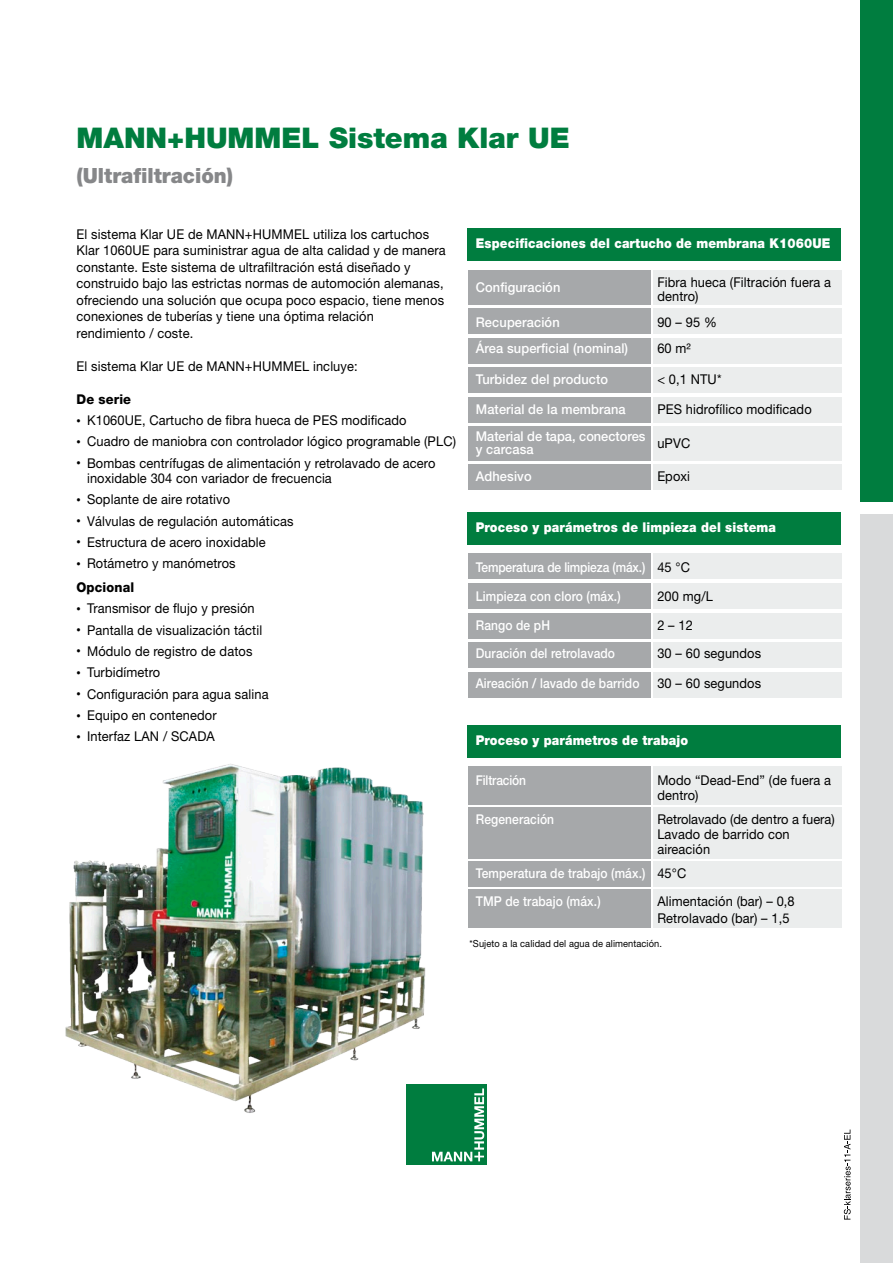
<style>
.page{position:relative;width:893px;height:1263px;background:#fff}
.page>*{position:absolute;margin:0;border:0;box-sizing:border-box;transform-origin:0 0}
.t1{font:900 28.5px "Helvetica Neue";color:#007d3f}
.t2{font:900 21px "Helvetica Neue";color:#868789;scale:.95 1}
.t3{font:13.5px/16.5px "Helvetica Neue";letter-spacing:.01em;color:#000;scale:.95 1}
.t4{font:500 13.5px/27.2px "Helvetica Neue";letter-spacing:.01em;color:#fff;scale:.95 1}
.t5{font:500 13.5px/28.7px "Helvetica Neue";letter-spacing:.01em;color:#fff;scale:.89 1}
.t6{font:900 13.5px "Helvetica Neue";letter-spacing:.01em;color:#fff;scale:.91 1}
.t7{font:500 13.5px/28.7px "Helvetica Neue";letter-spacing:-.01em;color:#fff;scale:.89 1}
.t8{font:800 13.5px "Helvetica Neue";letter-spacing:.01em;color:#000;scale:.95 1}
.t9{font:9.75px "Helvetica Neue";letter-spacing:.01em;color:#000;scale:.95 1}
.s1{font-size:9px}
.s2{font-weight:800}
.s3{font-weight:400;color:#000}
</style>
<div class="page">
<img style="left:65px;top:731px;width:457px;height:395px">
<div style="left:407px;top:1084px;width:80px;height:81px;background:#007d3f"></div>
<svg style="left:432px;top:1088px;width:52px;height:73px"></svg>
<svg style="left:844px;top:1129px;width:7px;height:90px"></svg>
<div style="left:468px;top:464px;width:182px;height:26px;background:#a6a8aa"></div>
<div style="left:468px;top:672px;width:182px;height:25px;background:#a6a8aa"></div>
<div style="left:468px;top:426px;width:182px;height:34px;background:#a6a8aa"></div>
<div style="left:468px;top:397px;width:182px;height:26px;background:#a6a8aa"></div>
<div style="left:468px;top:642px;width:182px;height:26px;background:#a6a8aa"></div>
<div style="left:468px;top:889px;width:182px;height:38px;background:#a6a8aa"></div>
<div style="left:468px;top:367px;width:182px;height:26px;background:#a6a8aa"></div>
<div style="left:468px;top:613px;width:182px;height:25px;background:#a6a8aa"></div>
<div style="left:468px;top:861px;width:182px;height:26px;background:#a6a8aa"></div>
<div style="left:468px;top:338px;width:182px;height:26px;background:#a6a8aa"></div>
<div style="left:468px;top:583px;width:182px;height:26px;background:#a6a8aa"></div>
<div style="left:468px;top:807px;width:182px;height:51px;background:#a6a8aa"></div>
<div style="left:468px;top:308px;width:182px;height:26px;background:#a6a8aa"></div>
<div style="left:468px;top:554px;width:182px;height:25px;background:#a6a8aa"></div>
<div style="left:468px;top:767px;width:182px;height:38px;background:#a6a8aa"></div>
<div style="left:468px;top:270px;width:182px;height:35px;background:#a6a8aa"></div>
<div style="left:468px;top:228px;width:373px;height:33px;background:#007d3f"></div>
<div style="left:468px;top:512px;width:373px;height:32px;background:#007d3f"></div>
<div style="left:468px;top:725px;width:373px;height:32px;background:#007d3f"></div>
<div style="left:653px;top:464px;width:188px;height:26px;background:#ebeded"></div>
<div style="left:653px;top:672px;width:188px;height:25px;background:#ebeded"></div>
<div style="left:653px;top:426px;width:188px;height:34px;background:#ebeded"></div>
<div style="left:653px;top:397px;width:188px;height:26px;background:#ebeded"></div>
<div style="left:653px;top:642px;width:188px;height:26px;background:#ebeded"></div>
<div style="left:653px;top:889px;width:188px;height:38px;background:#ebeded"></div>
<div style="left:653px;top:367px;width:188px;height:26px;background:#ebeded"></div>
<div style="left:653px;top:613px;width:188px;height:25px;background:#ebeded"></div>
<div style="left:653px;top:861px;width:188px;height:26px;background:#ebeded"></div>
<div style="left:653px;top:338px;width:188px;height:26px;background:#ebeded"></div>
<div style="left:653px;top:583px;width:188px;height:26px;background:#ebeded"></div>
<div style="left:653px;top:807px;width:188px;height:51px;background:#ebeded"></div>
<div style="left:653px;top:308px;width:188px;height:26px;background:#ebeded"></div>
<div style="left:653px;top:554px;width:188px;height:25px;background:#ebeded"></div>
<div style="left:653px;top:767px;width:188px;height:38px;background:#ebeded"></div>
<div style="left:653px;top:270px;width:188px;height:35px;background:#ebeded"></div>
<div style="left:861px;top:0;width:32px;height:502px;background:#007d3f"></div>
<div style="left:861px;top:514px;width:32px;height:749px;background:#d9dadb"></div>
<h1 class="t1" style="left:77px;top:121px;width:495px">MANN+HUMMEL Sistema Klar UE</h1>
<h2 class="t2" style="left:77px;top:163px;width:166px">(Ultrafiltración)</h2>
<p class="t3" style="left:77px;top:225px;width:390px">El sistema Klar UE de MANN+HUMMEL utiliza los cartuchos Klar 1060UE para suministrar agua de alta calidad y de manera constante. Este sistema de ultrafiltración está diseñado y construido bajo las estrictas normas de automoción alemanas, ofreciendo una solución que ocupa poco espacio, tiene menos conexiones de tuberías y tiene una óptima relación rendimiento / coste.</p>
<p class="t3" style="left:77px;top:357px;width:297px">El sistema Klar UE de MANN+HUMMEL incluye:</p>
<p class="t8" style="left:77px;top:391px;width:59px">De serie</p>
<p class="t3" style="left:77px;top:412px;width:349px"><span class="s1">•</span> K1060UE, Cartucho de fibra hueca de PES modificado</p>
<p class="t3" style="left:77px;top:433px;width:401px"><span class="s1">•</span> Cuadro de maniobra con controlador lógico programable (PLC)</p>
<p class="t3" style="left:87px;top:455px;width:368px;line-height:15px;text-indent:-11px"><span class="s1">•</span> Bombas centrífugas de alimentación y retrolavado de acero inoxidable 304 con variador de frecuencia</p>
<p class="t3" style="left:77px;top:491px;width:163px"><span class="s1">•</span> Soplante de aire rotativo</p>
<p class="t3" style="left:77px;top:512px;width:230px"><span class="s1">•</span> Válvulas de regulación automáticas</p>
<p class="t3" style="left:77px;top:534px;width:201px"><span class="s1">•</span> Estructura de acero inoxidable</p>
<p class="t3" style="left:77px;top:551px;width:169px;line-height:23.5px"><span class="s1">•</span> Rotámetro y manómetros<br><span class="s2">Opcional</span></p>
<p class="t3" style="left:77px;top:600px;width:189px"><span class="s1">•</span> Transmisor de flujo y presión</p>
<p class="t3" style="left:77px;top:621px;width:197px"><span class="s1">•</span> Pantalla de visualización táctil</p>
<p class="t3" style="left:77px;top:643px;width:187px"><span class="s1">•</span> Módulo de registro de datos</p>
<p class="t3" style="left:77px;top:664px;width:90px"><span class="s1">•</span> Turbidímetro</p>
<p class="t3" style="left:77px;top:685px;width:204px"><span class="s1">•</span> Configuración para agua salina</p>
<p class="t3" style="left:77px;top:707px;width:149px"><span class="s1">•</span> Equipo en contenedor</p>
<p class="t3" style="left:77px;top:728px;width:147px"><span class="s1">•</span> Interfaz LAN / SCADA</p>
<p class="t6" style="left:476px;top:235px;width:391px">Especificaciones del cartucho de membrana K1060UE</p>
<p class="t4" style="left:476px;top:273px;width:91px">Configuración</p>
<p class="t3" style="left:657px;top:276px;width:184px;line-height:13.5px">Fibra hueca (Filtración fuera a dentro)</p>
<p class="t4" style="left:476px;top:309px;width:90px">Recuperación</p>
<p class="t3" style="left:657px;top:314px;width:64px">90 – 95 %</p>
<p class="t4" style="left:476px;top:335px;width:162px">Área superficial (nominal)</p>
<p class="t3" style="left:657px;top:340px;width:37px">60 m²</p>
<p class="t4" style="left:476px;top:365px;width:141px">Turbidez del producto</p>
<p class="t3" style="left:657px;top:371px;width:69px">&lt; 0,1 NTU*</p>
<p class="t4" style="left:476px;top:396px;width:159px">Material de la membrana</p>
<p class="t3" style="left:657px;top:401px;width:164px">PES hidrofílico modificado</p>
<p class="t4" style="left:476px;top:422px;width:180px">Material de tapa, conectores</p>
<p class="t3" style="left:657px;top:435px;width:36px">uPVC</p>
<p class="t4" style="left:476px;top:436px;width:62px">y carcasa<br>Adhesivo</p>
<p class="t3" style="left:657px;top:468px;width:36px">Epoxi</p>
<p class="t6" style="left:476px;top:519px;width:331px">Proceso y parámetros de limpieza del sistema</p>
<p class="t7" style="left:476px;top:553px;width:242px">Temperatura de limpieza (máx.) <span class="s3">45 °C<br></span>Limpieza con cloro (máx.)</p>
<p class="t3" style="left:657px;top:588px;width:60px">200 mg/L</p>
<p class="t5" style="left:476px;top:610px;width:85px">Rango de pH</p>
<p class="t3" style="left:657px;top:616px;width:39px">2 – 12</p>
<p class="t5" style="left:476px;top:639px;width:158px">Duración del retrolavado</p>
<p class="t3" style="left:657px;top:645px;width:111px">30 – 60 segundos</p>
<p class="t5" style="left:476px;top:669px;width:185px">Aireación / lavado de barrido</p>
<p class="t3" style="left:657px;top:675px;width:111px">30 – 60 segundos</p>
<p class="t6" style="left:476px;top:732px;width:235px">Proceso y parámetros de trabajo</p>
<p class="t7" style="left:476px;top:766px;width:58px">Filtración</p>
<p class="t3" style="left:657px;top:773px;width:184px;line-height:15px">Modo “Dead-End” (de fuera a dentro)</p>
<p class="t5" style="left:476px;top:805px;width:90px">Regeneración</p>
<p class="t3" style="left:657px;top:811px;width:188px;line-height:15px">Retrolavado (de dentro a fuera)<br>Lavado de barrido con aireación</p>
<p class="t5" style="left:476px;top:858px;width:238px">Temperatura de trabajo (máx.) <span class="s3">45°C<br></span>TMP de trabajo (máx.)</p>
<p class="t3" style="left:657px;top:893px;width:146px">Alimentación (bar) – 0,8<br>Retrolavado (bar) – 1,5</p>
<p class="t9" style="left:470px;top:938px;width:204px">*Sujeto a la calidad del agua de alimentación.</p>
</div>
